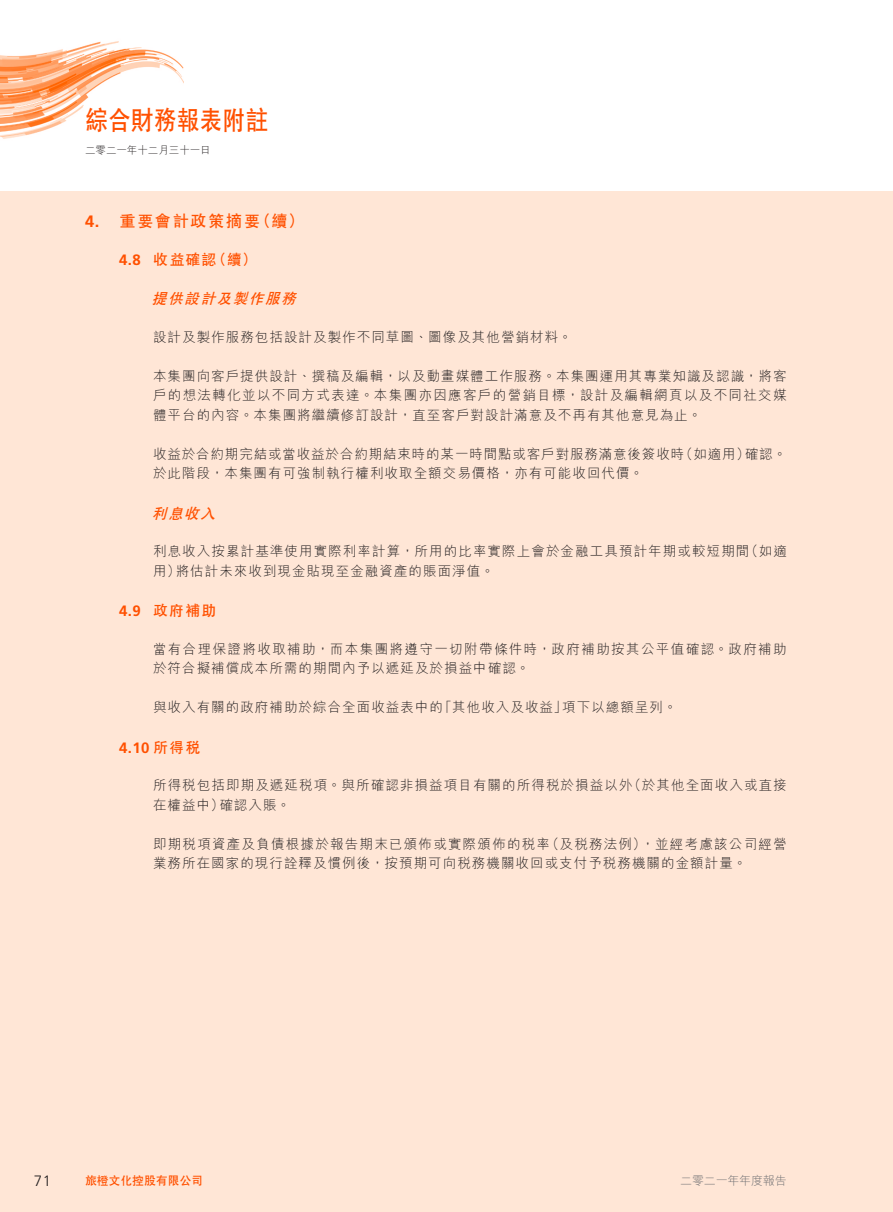
<style>
.page{position:relative;width:893px;height:1212px;background:#fff}
.page>*{position:absolute;margin:0;border:0;box-sizing:border-box;transform-origin:0 0}
.t1{font:700 27px "C Hei 2 HK";color:#ff5000;scale:.85 1}
._01_H1{font:700 16.5px "C Hei 2 HK";letter-spacing:.08em;color:#ff5000}
._02_H2{font:700 15px "C Hei 2 HK";letter-spacing:.08em;color:#ff5000}
._03_H3{font:italic 700 15px "C Hei 2 HK";color:#ff5000}
._02_H2-2{font:700 15px "Frutiger LT Std";color:#ff5000}
.t2{font:300 15px "Frutiger LT Std";color:#231f20}
._00_txt{font:300 13.5px/19.5px "M Hei HK";letter-spacing:.08em;color:#231f20}
._00_txt-2{font:300 13.5px/19.5px "M Hei HK";letter-spacing:.105em;color:#231f20}
.t3{font:700 12px "C Hei 2 HK";letter-spacing:-.015em;color:#ff5000}
.t4{font:300 12px "M Hei HK";letter-spacing:-.015em;color:#6c6d70}
.t5{font:300 10.5px "M Hei HK";color:#231f20}
.s1{font-family:"Frutiger LT Std"}
.s2{font-family:"C Hei 2 HK"}
</style>
<div class="page">
<div style="left:0;top:191px;width:892px;height:1021px;background:#ffe6d6"></div>
<img style="left:0;top:41px;width:184px;height:98px">
<h1 class="t1" style="left:85px;top:101px;width:217px">綜合財務報表附註</h1>
<p class="t5" style="left:85px;top:143px;width:127px">二零二一年十二月三十一日</p>
<p class="_01_H1" style="left:85px;top:209px;width:221px"><span class="s1">4.</span> 重要會計政策摘要（續）</p>
<p class="_02_H2" style="left:119px;top:249px;width:140px"><span class="s1">4.8</span> 收益確認（續）</p>
<p class="_03_H3" style="left:152px;top:288px;width:151px">提供設計及製作服務</p>
<p class="_00_txt" style="left:153px;top:326px;width:420px">設計及製作服務包括設計及製作不同草圖、圖像及其他營銷材料。</p>
<p class="_00_txt" style="left:153px;top:365px;width:635px;text-align:justify">本集團向客戶提供設計、撰稿及編輯，以及動畫媒體工作服務。本集團運用其專業知識及認識，將客戶的想法轉化並以不同方式表達。本集團亦因應客戶的營銷目標，設計及編輯網頁以及不同社交媒體平台的內容。本集團將繼續修訂設計，直至客戶對設計滿意及不再有其他意見為止。</p>
<p class="_00_txt" style="left:153px;top:443px;width:635px">收益於合約期完結或當收益於合約期結束時的某一時間點或客戶對服務滿意後簽收時（如適用）確認。於此階段，本集團有可強制執行權利收取全額交易價格，亦有可能收回代價。</p>
<p class="_03_H3" style="left:152px;top:502px;width:70px">利息收入</p>
<p class="_00_txt" style="left:153px;top:541px;width:635px">利息收入按累計基準使用實際利率計算，所用的比率實際上會於金融工具預計年期或較短期間（如適用）將估計未來收到現金貼現至金融資產的賬面淨值。</p>
<p class="_02_H2" style="left:119px;top:600px;width:99px"><span class="s1">4.9</span> 政府補助</p>
<p class="_00_txt-2" style="left:153px;top:638px;width:635px">當有合理保證將收取補助，而本集團將遵守一切附帶條件時，政府補助按其公平值確認。政府補助於符合擬補償成本所需的期間內予以遞延及於損益中確認。</p>
<p class="_00_txt" style="left:153px;top:697px;width:525px">與收入有關的政府補助於綜合全面收益表中的「其他收入及收益」項下以總額呈列。</p>
<p class="_02_H2-2" style="left:119px;top:738px;width:83px">4.10 <span class="s2">所得稅</span></p>
<p class="_00_txt" style="left:153px;top:775px;width:635px">所得稅包括即期及遞延稅項。與所確認非損益項目有關的所得稅於損益以外（於其他全面收入或直接在權益中）確認入賬。</p>
<p class="_00_txt" style="left:153px;top:833px;width:635px">即期稅項資產及負債根據於報告期末已頒佈或實際頒佈的稅率（及稅務法例），並經考慮該公司經營業務所在國家的現行詮釋及慣例後，按預期可向稅務機關收回或支付予稅務機關的金額計量。</p>
<p class="t2" style="left:34px;top:1172px;width:19px">71</p>
<p class="t3" style="left:85px;top:1172px;width:120px">旅橙文化控股有限公司</p>
<p class="t4" style="left:680px;top:1172px;width:108px">二零二一年年度報告</p>
</div>
